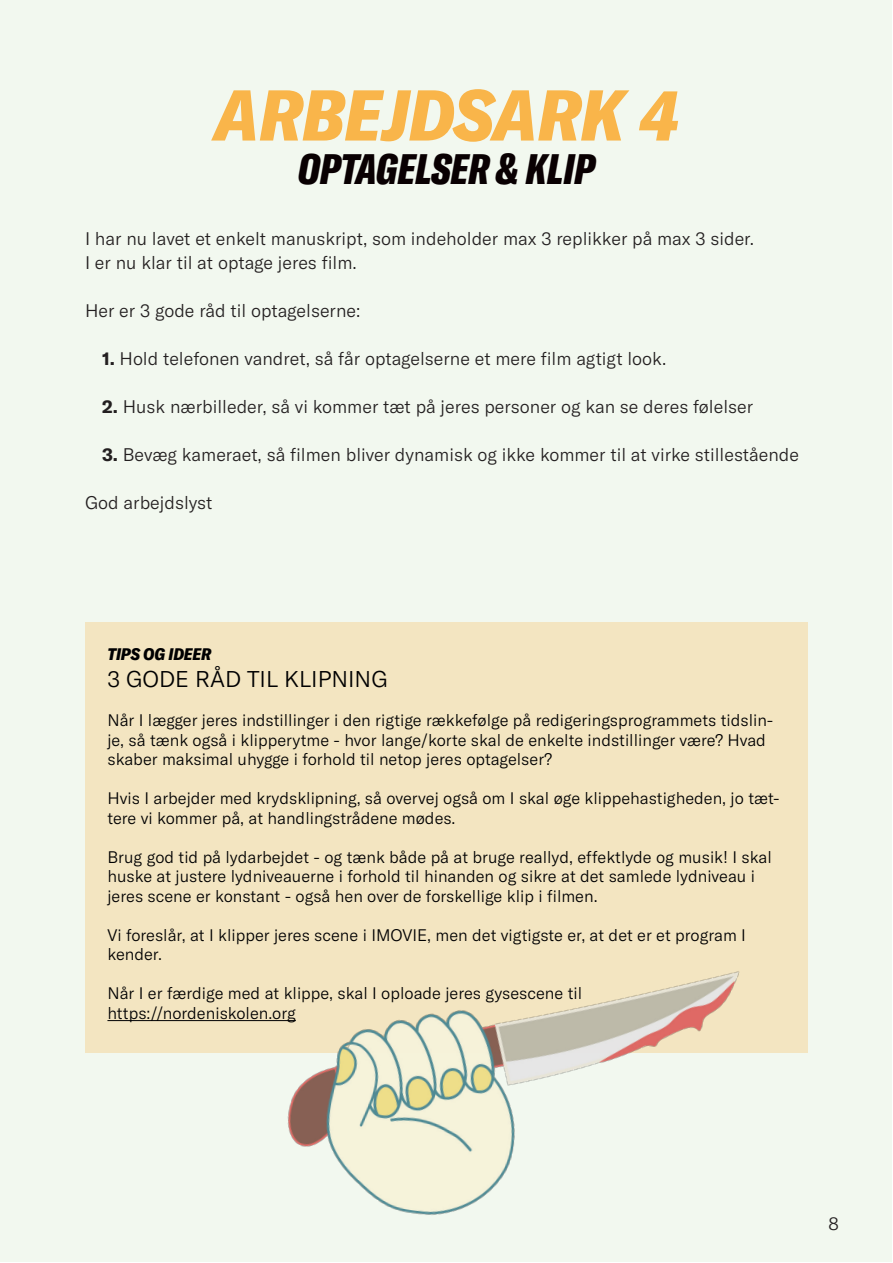
<style>
.page{position:relative;width:893px;height:1263px;background:#fff}
.page>*{position:absolute;margin:0;border:0;box-sizing:border-box;transform-origin:0 0}
.t1{font:italic 900 condensed 70.65px "GT America";color:#f9b54a}
.t2{font:italic 900 extra-condensed 42px "GT America";color:#090002}
.t3{font:300 22.5px "GT America";color:#000001}
.Synopsis{font:300 18px "GT America";color:#231f20}
.t4{font:300 16.5px/19.5px "GT America";color:#000001}
.t5{font:italic 900 condensed 16.5px "GT America";color:#000001}
.s1{font-weight:700}
</style>
<div class="page">
<div style="left:0;top:0;width:891px;height:1261px;background:#f2f8ef"></div>
<div style="left:85px;top:622px;width:723px;height:430px;background:#f3e5c1"></div>
<hr style="left:107px;top:1020px;width:189px;height:1px;background:#000001">
<img style="left:203px;top:971px;width:570px;height:291px">
<p class="t1" style="left:214px;top:71px;width:467px">ARBEJDSARK 4</p>
<p class="t2" style="left:298px;top:143px;width:298px">OPTAGELSER &amp; KLIP</p>
<p class="Synopsis" style="left:85px;top:228px;width:671px">I har nu lavet et enkelt manuskript, som indeholder max 3 replikker på max 3 sider.</p>
<p class="Synopsis" style="left:85px;top:252px;width:273px">I er nu klar til at optage jeres film.</p>
<p class="Synopsis" style="left:85px;top:300px;width:277px">Her er 3 gode råd til optagelserne:</p>
<p class="Synopsis" style="left:102px;top:348px;width:566px"><span class="s1">1.</span> Hold telefonen vandret, så får optagelserne et mere film agtigt look.</p>
<p class="Synopsis" style="left:102px;top:396px;width:653px"><span class="s1">2.</span> Husk nærbilleder, så vi kommer tæt på jeres personer og kan se deres følelser</p>
<p class="Synopsis" style="left:102px;top:444px;width:698px"><span class="s1">3.</span> Bevæg kameraet, så filmen bliver dynamisk og ikke kommer til at virke stillestående</p>
<p class="Synopsis" style="left:85px;top:492px;width:129px">God arbejdslyst</p>
<p class="t5" style="left:107px;top:644px;width:105px">TIPS OG IDEER</p>
<p class="t3" style="left:107px;top:666px;width:282px">3 GODE RÅD TIL KLIPNING</p>
<p class="t4" style="left:107px;top:711px;width:667px">Når I lægger jeres indstillinger i den rigtige rækkefølge på redigeringsprogrammets tidslin&shy;je, så tænk også i klipperytme - hvor lange/korte skal de enkelte indstillinger være? Hvad skaber maksimal uhygge i forhold til netop jeres optagelser?</p>
<p class="t4" style="left:107px;top:789px;width:674px">Hvis I arbejder med krydsklipning, så overvej også om I skal øge klippehastigheden, jo tæt&shy;tere vi kommer på, at handlingstrådene mødes.</p>
<p class="t4" style="left:107px;top:847px;width:666px">Brug god tid på lydarbejdet - og tænk både på at bruge reallyd, effektlyde og musik! I skal huske at justere lydniveauerne i forhold til hinanden og sikre at det samlede lydniveau i jeres scene er konstant - også hen over de forskellige klip i filmen.</p>
<p class="t4" style="left:107px;top:925px;width:640px">Vi foreslår, at I klipper jeres scene i IMOVIE, men det vigtigste er, at det er et program I kender.</p>
<p class="t4" style="left:107px;top:984px;width:476px">Når I er færdige med at klippe, skal I oploade jeres gysescene til</p>
<p class="t4" style="left:107px;top:1003px;width:190px">https://nordeniskolen.org</p>
<p class="Synopsis" style="left:829px;top:1213px;width:12px">8</p>
</div>
